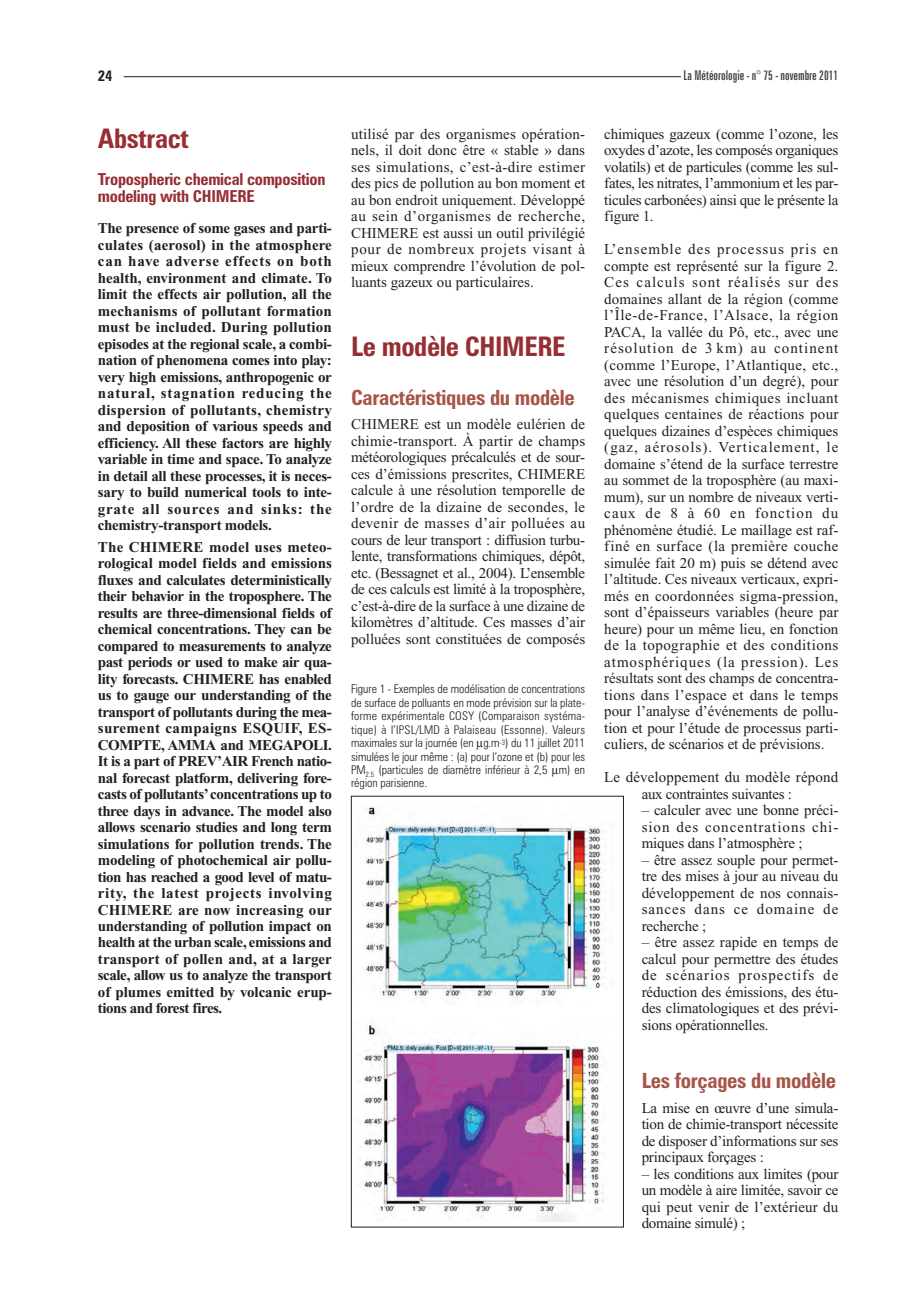
<style>
.page{position:relative;width:915px;height:1306px;background:#fff}
.page>*{position:absolute;margin:0;border:0;box-sizing:border-box;transform-origin:0 0}
.t1{font:700 condensed 27px "Zurich BT";letter-spacing:-.015em;color:#962e33}
.t2{font:700 condensed 21px "Zurich BT";letter-spacing:-.015em;color:#a65448}
.t3{font:700 condensed 16.5px/16.5px "Zurich BT";letter-spacing:-.015em;color:#962e33}
.t4{font:15px/16.5px "Times New Roman";letter-spacing:-.005em;color:#231f20;text-align:justify}
.t5{font:700 15px/16.5px "Times New Roman";letter-spacing:-.005em;color:#231f20;text-align:justify}
.t6{font:700 condensed 15px "Zurich BT";color:#231f20}
.t7{font:extra-condensed 13.5px "Zurich BT";color:#3e3e3f}
.t8{font:300 condensed 12px/13.4px "Zurich BT";color:#231f20;text-align:justify}
</style>
<div class="page">
<hr style="left:124px;top:76px;width:556px;height:1px;background:#231f20">
<img style="left:364px;top:1023px;width:240px;height:198px">
<img style="left:362px;top:804px;width:244px;height:197px">
<div style="left:351px;top:796px;width:272px;height:431px;border:1px solid #231f20"></div>
<p class="t6" style="left:98px;top:70px;width:16px">24</p>
<p class="t7" style="left:683px;top:70px;width:156px">La Météorologie - n° 75 - novembre 2011</p>
<h1 class="t1" style="left:98px;top:128px;width:92px">Abstract</h1>
<p class="t3" style="left:98px;top:173px;width:229px">Tropospheric chemical composition modeling with CHIMERE</p>
<p class="t5" style="left:98px;top:221px;width:235px">The presence of some gases and parti&shy;culates (aerosol) in the atmosphere can have adverse effects on both health, environment and climate. To limit the effects air pollution, all the mechanisms of pollutant formation must be included. During pollution episodes at the regional scale, a combi&shy;nation of phenomena comes into play: very high emissions, anthropogenic or natural, stagnation reducing the dispersion of pollutants, chemistry and deposition of various speeds and efficiency. All these factors are highly variable in time and space. To analyze in detail all these processes, it is neces&shy;sary to build numerical tools to inte&shy;grate all sources and sinks: the chemistry-transport models.</p>
<p class="t5" style="left:98px;top:540px;width:235px">The CHIMERE model uses meteo&shy;rological model fields and emissions fluxes and calculates deterministically their behavior in the troposphere. The results are three-dimensional fields of chemical concentrations. They can be compared to measurements to analyze past periods or used to make air qua&shy;lity forecasts. CHIMERE has enabled us to gauge our understanding of the transport of pollutants during the mea&shy;surement campaigns ESQUIF, ES-COMPTE, AMMA and MEGAPOLI.<br>It is a part of PREV’AIR French natio&shy;nal forecast platform, delivering fore&shy;casts of pollutants’concentrations up to three days in advance. The model also allows scenario studies and long term simulations for pollution trends. The modeling of photochemical air pollu&shy;tion has reached a good level of matu&shy;rity, the latest projects involving CHIMERE are now increasing our understanding of pollution impact on health at the urban scale, emissions and transport of pollen and, at a larger scale, allow us to analyze the transport of plumes emitted by volcanic erup&shy;tions and forest fires.</p>
<p class="t4" style="left:351px;top:127px;width:235px">utilisé par des organismes opération&shy;nels, il doit donc être « stable » dans ses simulations, c’est-à-dire estimer des pics de pollution au bon moment et au bon endroit uniquement. Développé au sein d’organismes de recherche, CHIMERE est aussi un outil privilégié pour de nombreux projets visant à mieux comprendre l’évolution de pol&shy;luants gazeux ou particulaires.</p>
<h1 class="t1" style="left:351px;top:336px;width:216px">Le modèle CHIMERE</h1>
<h2 class="t2" style="left:351px;top:390px;width:225px">Caractéristiques du modèle</h2>
<p class="t4" style="left:351px;top:417px;width:235px">CHIMERE est un modèle eulérien de chimie-transport. À partir de champs météorologiques précalculés et de sour&shy;ces d’émissions prescrites, CHIMERE calcule à une résolution temporelle de l’ordre de la dizaine de secondes, le devenir de masses d’air polluées au cours de leur transport : diffusion turbu&shy;lente, transformations chimiques, dépôt, etc. (Bessagnet et al., 2004). L’ensemble de ces calculs est limité à la troposphère, c’est-à-dire de la surface à une dizaine de kilomètres d’altitude. Ces masses d’air polluées sont constituées de composés</p>
<p class="t8" style="left:351px;top:683px;width:235px">Figure 1 - Exemples de modélisation de concentrations de surface de polluants en mode prévision sur la plate&shy;forme expérimentale COSY (Comparaison systéma&shy;tique) à l’IPSL/LMD à Palaiseau (Essonne). Valeurs maximales sur la journée (en g.m<sup>-3</sup>) du 11 juillet 2011 simulées le jour même : (a) pour l’ozone et (b) pour les PM<sub>2.5</sub> (particules de diamètre inférieur à 2,5 m) en région parisienne.</p>
<p class="t4" style="left:604px;top:127px;width:235px">chimiques gazeux (comme l’ozone, les oxydes d’azote, les composés organiques volatils) et de particules (comme les sul&shy;fates, les nitrates, l’ammonium et les par&shy;ticules carbonées) ainsi que le présente la figure 1.</p>
<p class="t4" style="left:604px;top:242px;width:235px">L’ensemble des processus pris en compte est représenté sur la figure 2.<br>Ces calculs sont réalisés sur des domaines allant de la région (comme l’Île-de-France, l’Alsace, la région PACA, la vallée du Pô, etc., avec une résolution de 3 km) au continent (comme l’Europe, l’Atlantique, etc., avec une résolution d’un degré), pour des mécanismes chimiques incluant quelques centaines de réactions pour quelques dizaines d’espèces chimiques (gaz, aérosols). Verticalement, le domaine s’étend de la surface terrestre au sommet de la troposphère (au maxi&shy;mum), sur un nombre de niveaux verti&shy;caux de 8 à 60 en fonction du phénomène étudié. Le maillage est raf&shy;finé en surface (la première couche simulée fait 20 m) puis se détend avec l’altitude. Ces niveaux verticaux, expri&shy;més en coordonnées sigma-pression, sont d’épaisseurs variables (heure par heure) pour un même lieu, en fonction de la topographie et des conditions atmosphériques (la pression). Les résultats sont des champs de concentra&shy;tions dans l’espace et dans le temps pour l’analyse d’événements de pollu&shy;tion et pour l’étude de processus parti&shy;culiers, de scénarios et de prévisions.</p>
<p class="t4" style="left:641px;top:770px;width:198px;text-indent:-37px">Le développement du modèle répond aux contraintes suivantes :</p>
<p class="t4" style="left:641px;top:803px;width:198px">– calculer avec une bonne préci&shy;sion des concentrations chi&shy;miques dans l’atmosphère ;</p>
<p class="t4" style="left:641px;top:852px;width:198px">– être assez souple pour permet&shy;tre des mises à jour au niveau du développement de nos connais&shy;sances dans ce domaine de recherche ;</p>
<p class="t4" style="left:641px;top:935px;width:198px">– être assez rapide en temps de calcul pour permettre des études de scénarios prospectifs de réduction des émissions, des étu&shy;des climatologiques et des prévi&shy;sions opérationnelles.</p>
<h2 class="t2" style="left:641px;top:1073px;width:196px">Les forçages du modèle</h2>
<p class="t4" style="left:641px;top:1100px;width:198px">La mise en œuvre d’une simula&shy;tion de chimie-transport nécessite de disposer d’informations sur ses principaux forçages :</p>
<p class="t4" style="left:641px;top:1166px;width:198px">– les conditions aux limites (pour un modèle à aire limitée, savoir ce qui peut venir de l’extérieur du domaine simulé) ;</p>
</div>
